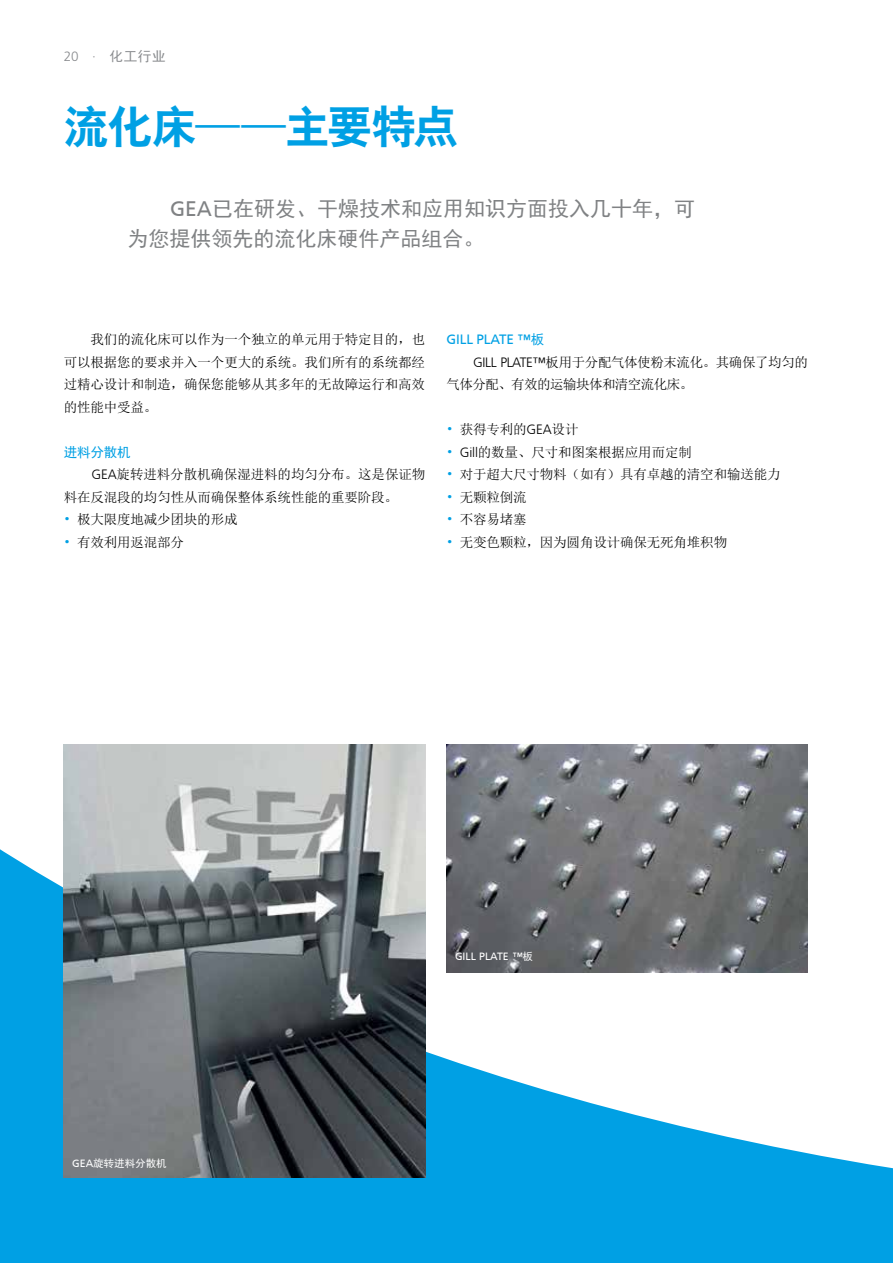
<style>
.page{position:relative;width:893px;height:1263px;background:#fff}
.page>*{position:absolute;margin:0;border:0;box-sizing:border-box;transform-origin:0 0}
.t1{font:45px "Heiti CSEG";letter-spacing:-.03em;color:#00a0e4}
.t2{font:21px/30px "Sim Hei";color:#808284}
.t3{font:13.5px/22.5px "N Sim Sun";letter-spacing:-.01em;color:#000;text-align:justify}
.t4{font:13.5px/22.5px "N Sim Sun";letter-spacing:-.03em;color:#000}
.t5{font:13.5px "Frutiger CE";letter-spacing:-.01em;color:#00a0e4}
.t6{font:13.5px "Sim Hei";color:#898b8e}
.t7{font:13.5px "Sim Hei";letter-spacing:-.01em;color:#00a0e4}
.t8{font:10.5px "Frutiger CE";color:#fff}
.t9{font:10.5px "Sim Hei";color:#fff}
.s1{font-family:"Frutiger LT Pro";font-weight:300}
.s2{font-family:"Frutiger CE"}
.s3{font-family:"Frutiger CE";font-weight:300}
.s4{color:#00a0e4}
.s5{font-family:"Sim Hei"}
.s6{font-style:italic}
</style>
<div class="page">
<svg style="left:0;top:841px;width:893px;height:422px;fill:#00a0e4"></svg>
<img style="left:446px;top:745px;width:362px;height:228px">
<img style="left:64px;top:745px;width:361px;height:433px">
<p class="t6" style="left:64px;top:50px;width:103px"><span class="s1">20 ·</span> 化工行业</p>
<h1 class="t1" style="left:64px;top:104px;width:396px">流化床——主要特点</h1>
<h2 class="t2" style="left:128px;top:193px;width:569px;text-indent:43px"><span class="s2">GEA</span>已在研发、干燥技术和应用知识方面投入几十年，可为您提供领先的流化床硬件产品组合。</h2>
<p class="t3" style="left:64px;top:328px;width:363px;text-indent:27px">我们的流化床可以作为一个独立的单元用于特定目的，也可以根据您的要求并入一个更大的系统。我们所有的系统都经过精心设计和制造，确保您能够从其多年的无故障运行和高效的性能中受益。</p>
<p class="t7" style="left:64px;top:445px;width:68px">进料分散机</p>
<p class="t3" style="left:64px;top:463px;width:363px;text-indent:28px"><span class="s3">GEA</span>旋转进料分散机确保湿进料的均匀分布。这是保证物料在反混段的均匀性从而确保整体系统性能的重要阶段。</p>
<p class="t3" style="left:64px;top:508px;width:175px"><span class="s4">•</span> 极大限度地减少团块的形成</p>
<p class="t3" style="left:64px;top:530px;width:122px"><span class="s4">•</span> 有效利用返混部分</p>
<p class="t5" style="left:446px;top:332px;width:99px">GILL PLATE ™<span class="s5">板</span></p>
<p class="t4" style="left:446px;top:350px;width:363px;text-indent:27px"><span class="s3">GILL PLATE™</span>板用于分配气体使粉末流化。其确保了均匀的气体分配、有效的运输块体和清空流化床。</p>
<p class="t3" style="left:446px;top:418px;width:134px"><span class="s4">•</span> 获得专利的<span class="s3">GEA</span>设计</p>
<p class="t3" style="left:446px;top:440px;width:247px"><span class="s4">•</span> <span class="s3">Gill</span>的数量、尺寸和图案根据应用而定制</p>
<p class="t3" style="left:446px;top:463px;width:336px"><span class="s4">•</span> 对于超大尺寸物料（如有）具有卓越的清空和输送能力</p>
<p class="t3" style="left:446px;top:485px;width:82px"><span class="s4">•</span> 无颗粒倒流</p>
<p class="t3" style="left:446px;top:508px;width:82px"><span class="s4">•</span> 不容易堵塞</p>
<p class="t3" style="left:446px;top:531px;width:282px"><span class="s4">•</span> 无变色颗粒，因为圆角设计确保无死角堆积物</p>
<p class="t9" style="left:72px;top:1158px;width:96px"><span class="s2">GEA</span>旋转进料分散机</p>
<p class="t8" style="left:455px;top:950px;width:79px">GILL PLATE <span class="s6">™</span><span class="s5">板</span></p>
</div>
